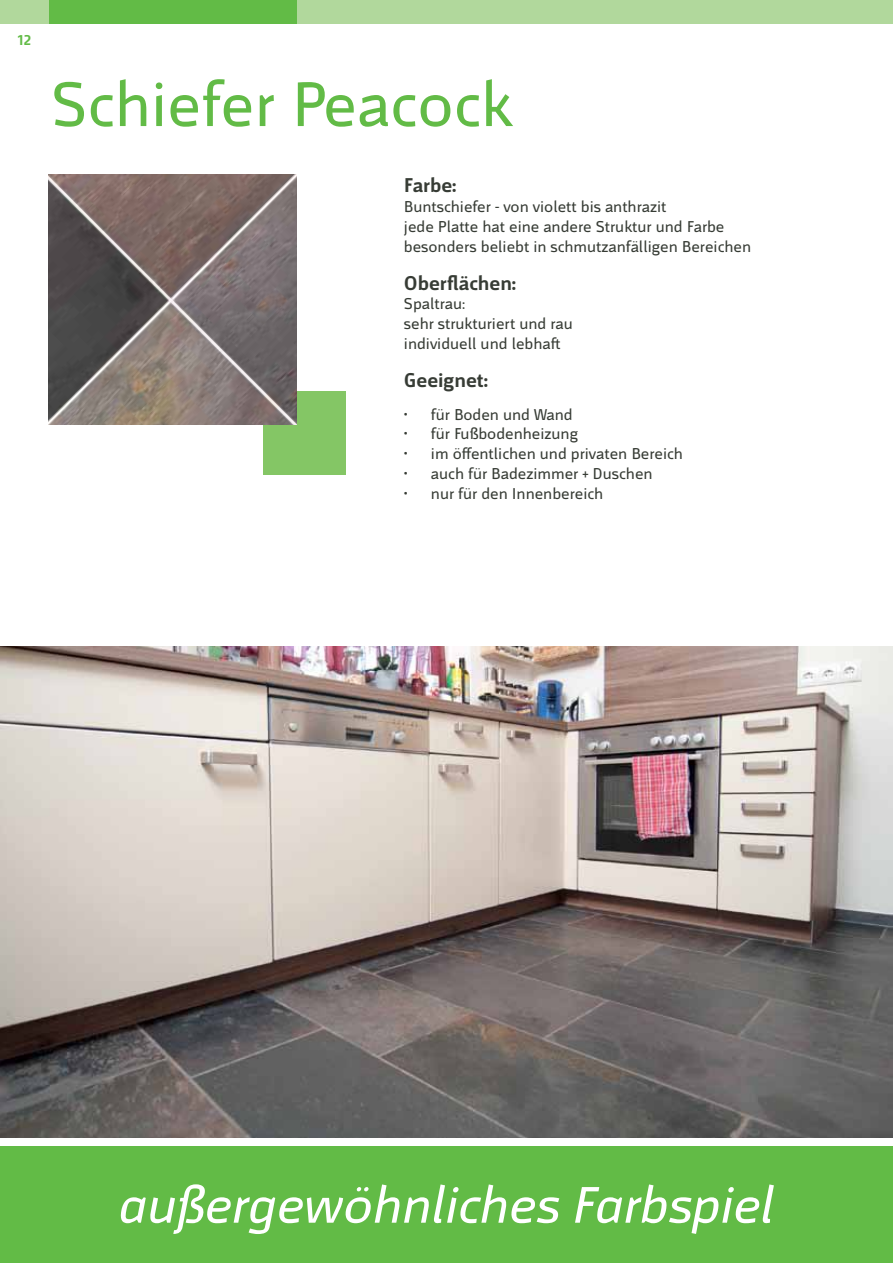
<style>
.page{position:relative;width:893px;height:1263px;background:#fff}
.page>*{position:absolute;margin:0;border:0;box-sizing:border-box;transform-origin:0 0}
.t1{font:66px "Mr Jones";color:#62bb46}
.t2{font:italic 54px "Mr Jones";color:#fff}
.t3{font:700 21px "Mr Jones";color:#373c35}
.t4{font:16.5px/19.8px "Mr Jones";color:#373c35}
.t5{font:700 15px "Mr Jones";color:#62bb46}
</style>
<div class="page">
<img style="left:0;top:646px;width:893px;height:491px">
<div style="left:263px;top:391px;width:83px;height:83px;background:#84c665"></div>
<img style="left:49px;top:175px;width:247px;height:249px">
<div style="left:0;top:1146px;width:893px;height:117px;background:#62bb46"></div>
<div style="left:0;top:0;width:893px;height:23px;background:#b1d89c"></div>
<div style="left:49px;top:0;width:247px;height:23px;background:#62bb46"></div>
<p class="t5" style="left:18px;top:32px;width:15px">12</p>
<h1 class="t1" style="left:51px;top:68px;width:463px">Schiefer Peacock</h1>
<p class="t3" style="left:404px;top:174px;width:54px">Farbe:</p>
<p class="t4" style="left:404px;top:197px;width:349px">Buntschiefer - von violett bis anthrazit<br>jede Platte hat eine andere Struktur und Farbe besonders beliebt in schmutzanfälligen Bereichen</p>
<p class="t3" style="left:404px;top:271px;width:114px">Oberflächen:</p>
<p class="t4" style="left:404px;top:294px;width:170px">Spaltrau:<br>sehr strukturiert und rau individuell und lebhaft</p>
<p class="t3" style="left:404px;top:369px;width:86px">Geeignet:</p>
<p class="t4" style="left:404px;top:404px;width:170px">• für Boden und Wand</p>
<p class="t4" style="left:404px;top:424px;width:176px">• für Fußbodenheizung</p>
<p class="t4" style="left:404px;top:444px;width:281px">• im öffentlichen und privaten Bereich</p>
<p class="t4" style="left:404px;top:464px;width:250px">• auch für Badezimmer + Duschen</p>
<p class="t4" style="left:404px;top:483px;width:201px">• nur für den Innenbereich</p>
<h2 class="t2" style="left:119px;top:1175px;width:657px">außergewöhnliches Farbspiel</h2>
</div>
